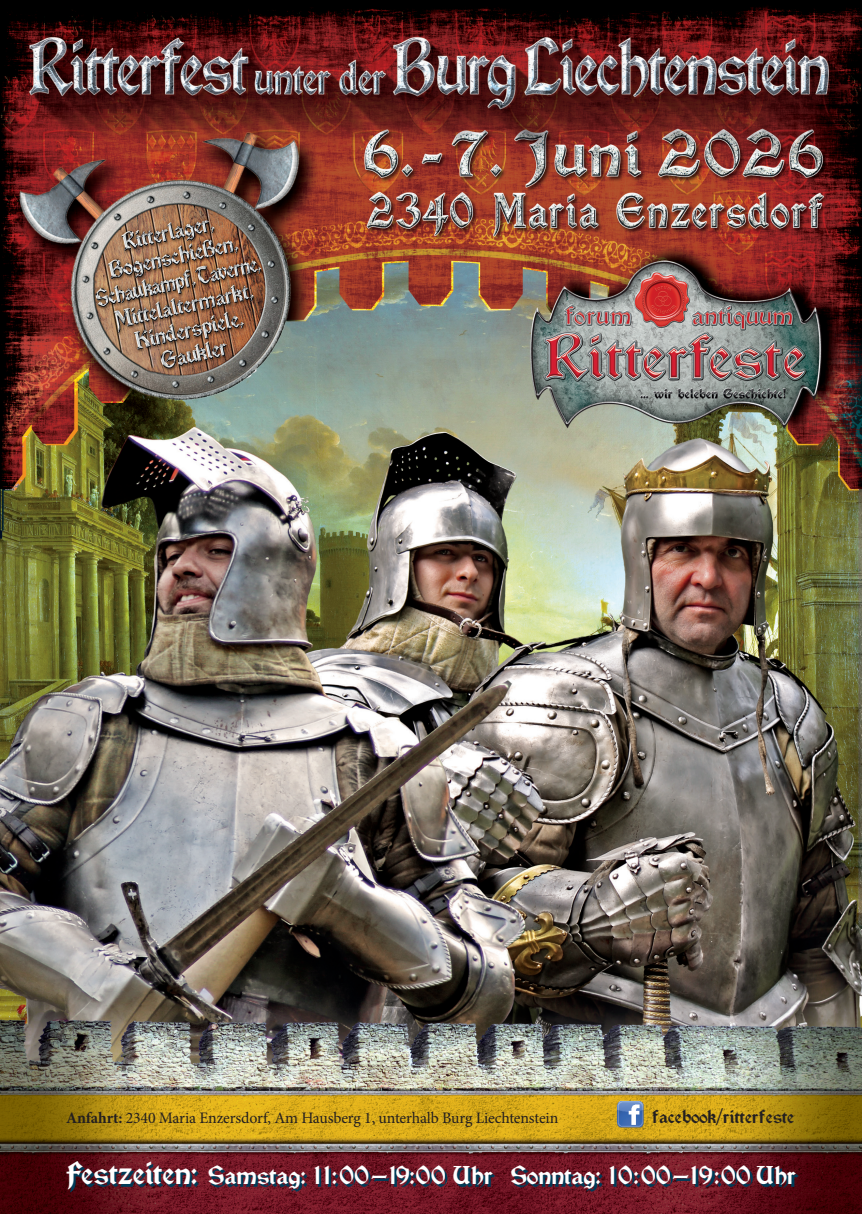
<style>
.page{position:relative;width:862px;height:1214px;background:#fff}
.page>*{position:absolute;margin:0;border:0;box-sizing:border-box;transform-origin:0 0}
.t1{font:24px "Vinque";color:#fff}
.t2{font:17.6px "Vinque";color:#231f20}
.t3{font:16px "Minion Pro";letter-spacing:-.01em;color:#231f20}
.s1{font-weight:700}
.s2{font-size:30.2px}
</style>
<div class="page">
<img style="left:0;top:0;width:862px;height:1213px">
<img style="left:616px;top:1099px;width:29px;height:29px">
<svg style="left:69px;top:1163px;width:729px;height:29px;background:#571d2d"></svg>
<p class="t3" style="left:66px;top:1107px;width:494px"><span class="s1">Anfahrt:</span> 2340 Maria Enzersdorf, Am Hausberg 1, unterhalb Burg Liechtenstein</p>
<p class="t2" style="left:652px;top:1105px;width:144px">facebook/ritterfeste</p>
<h1 class="t1" style="left:66px;top:1160px;width:731px"><span class="s2">Festzeiten:</span> Samstag: 1 1:00—19:00 Uhr Sonntag: 10:00—19:00 Uhr</h1>
</div>
